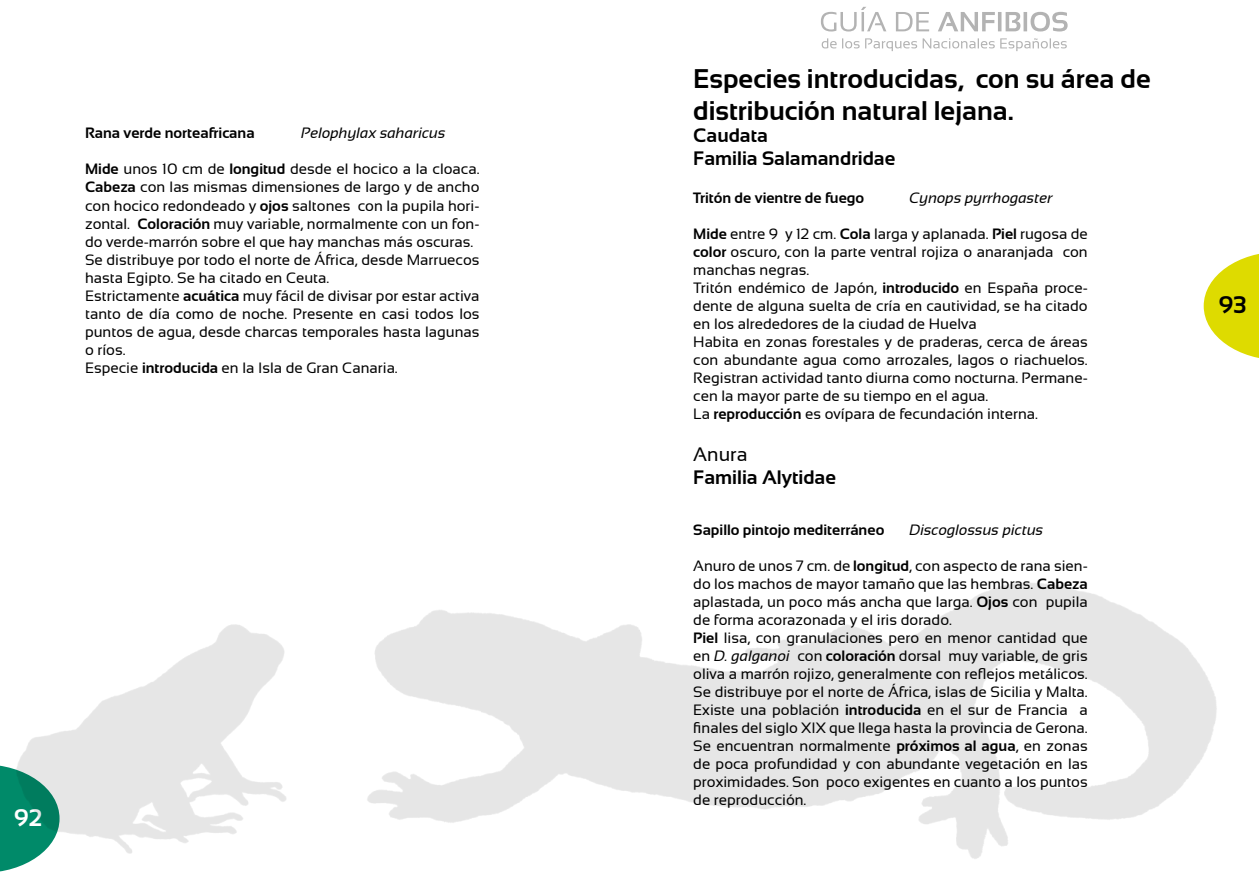
<style>
.page{position:relative;width:1259px;height:893px;background:#fff}
.page>*{position:absolute;margin:0;border:0;box-sizing:border-box;transform-origin:0 0}
.t1{font:700 27px/32.4px "Sansation";color:#000}
.t2{font:700 24px "Sansation";color:#000}
.t3{font:700 24px "Sansation";color:#fff}
.t4{font:700 19.5px/23.4px "Sansation";color:#000}
.t5{font:19.5px "Sansation";color:#000}
.t6{font:15px/18px "Sansation";color:#000}
.t7{font:700 15px "Sansation";color:#000}
.t8{font:italic 15px "Sansation";color:#000}
.s1{font-weight:700}
.s2{font-style:italic}
</style>
<div class="page">
<svg style="left:821px;top:7px;width:246px;height:25px"></svg>
<svg style="left:821px;top:38px;width:245px;height:13px"></svg>
<svg style="left:1203px;top:254px;width:56px;height:104px"></svg>
<svg style="left:0;top:765px;width:27px;height:107px"></svg>
<img style="left:2px;top:624px;width:284px;height:239px">
<p class="t7" style="left:85px;top:125px;width:171px">Rana verde norteafricana</p>
<p class="t8" style="left:301px;top:125px;width:146px">Pelophylax saharicus</p>
<p class="t6" style="left:85px;top:160px;width:396px"><span class="s1">Mide</span> unos 10 cm de <span class="s1">longitud</span> desde el hocico a la cloaca.<br><span class="s1">Cabeza</span> con las mismas dimensiones de largo y de ancho con hocico redondeado y <span class="s1">ojos</span> saltones con la pupila hori&shy;zontal. <span class="s1">Coloración</span> muy variable, normalmente con un fon&shy;do verde-marrón sobre el que hay manchas más oscuras.<br>Se distribuye por todo el norte de África, desde Marruecos hasta Egipto. Se ha citado en Ceuta.<br>Estrictamente <span class="s1">acuática</span> muy fácil de divisar por estar activa tanto de día como de noche. Presente en casi todos los puntos de agua, desde charcas temporales hasta lagunas o ríos.<br>Especie <span class="s1">introducida</span> en la Isla de Gran Canaria.</p>
<h2 class="t3" style="left:14px;top:804px;width:30px">92</h2>
<h1 class="t1" style="left:693px;top:62px;width:459px">Especies introducidas, con su área de distribución natural lejana.</h1>
<h3 class="t4" style="left:693px;top:123px;width:204px">Caudata<br>Familia Salamandridae</h3>
<p class="t7" style="left:693px;top:190px;width:172px">Tritón de vientre de fuego</p>
<p class="t8" style="left:909px;top:190px;width:145px">Cynops pyrrhogaster</p>
<p class="t6" style="left:693px;top:225px;width:396px"><span class="s1">Mide</span> entre 9 y 12 cm. <span class="s1">Cola</span> larga y aplanada. <span class="s1">Piel</span> rugosa de <span class="s1">color</span> oscuro, con la parte ventral rojiza o anaranjada con manchas negras.<br>Tritón endémico de Japón, <span class="s1">introducido</span> en España proce&shy;dente de alguna suelta de cría en cautividad, se ha citado en los alrededores de la ciudad de Huelva<br>Habita en zonas forestales y de praderas, cerca de áreas con abundante agua como arrozales, lagos o riachuelos.<br>Registran actividad tanto diurna como nocturna. Permane&shy;cen la mayor parte de su tiempo en el agua.<br>La <span class="s1">reproducción</span> es ovípara de fecundación interna.</p>
<h3 class="t5" style="left:693px;top:443px;width:56px">Anura</h3>
<h3 class="t4" style="left:693px;top:466px;width:144px">Familia Alytidae</h3>
<p class="t7" style="left:693px;top:521px;width:193px">Sapillo pintojo mediterráneo</p>
<p class="t8" style="left:909px;top:521px;width:135px">Discoglossus pictus</p>
<p class="t6" style="left:693px;top:557px;width:396px">Anuro de unos 7 cm. de <span class="s1">longitud</span>, con aspecto de rana sien&shy;do los machos de mayor tamaño que las hembras. <span class="s1">Cabeza </span>aplastada, un poco más ancha que larga. <span class="s1">Ojos</span> con pupila de forma acorazonada y el iris dorado.<br><span class="s1">Piel</span> lisa, con granulaciones pero en menor cantidad que en <span class="s2">D. galganoi</span> con <span class="s1">coloración</span> dorsal muy variable, de gris oliva a marrón rojizo, generalmente con reflejos metálicos.<br>Se distribuye por el norte de África, islas de Sicilia y Malta.<br>Existe una población <span class="s1">introducida</span> en el sur de Francia a finales del siglo XIX que llega hasta la provincia de Gerona.<br>Se encuentran normalmente <span class="s1">próximos al agua</span>, en zonas de poca profundidad y con abundante vegetación en las proximidades. Son poco exigentes en cuanto a los puntos de reproducción.</p>
<h2 class="t2" style="left:1218px;top:292px;width:29px">93</h2>
</div>
